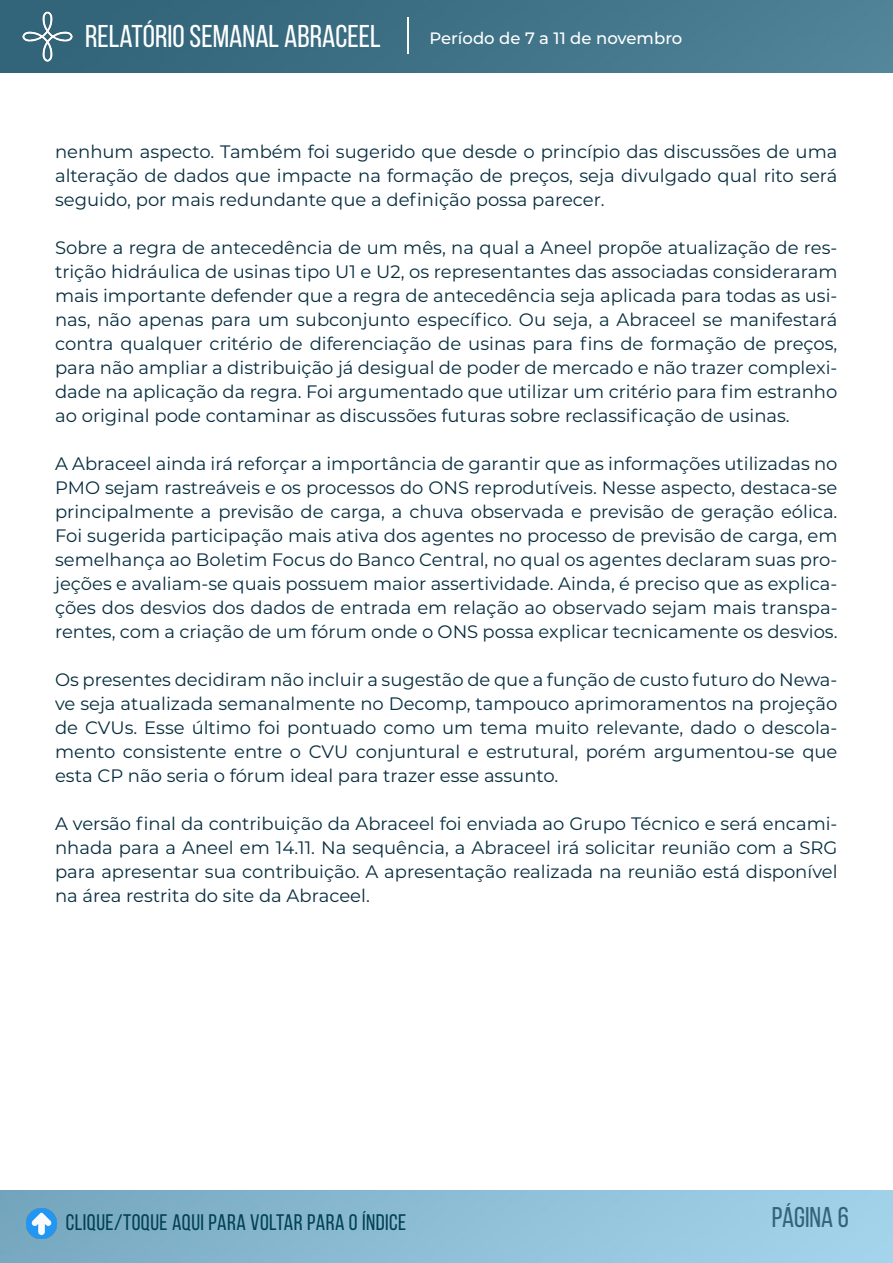
<style>
.page{position:relative;width:893px;height:1263px;background:#fff}
.page>*{position:absolute;margin:0;border:0;box-sizing:border-box;transform-origin:0 0}
.t1{font:31.5px "Bebas Neue";color:#fff}
.t2{font:28.5px "Bebas Neue";color:#326479}
.t3{font:22.5px "Bebas Neue";letter-spacing:.02em;color:#014153}
.t4{font:18px/24px "Montserrat";color:#062d3f;text-align:justify}
.t5{font:500 16.5px "Montserrat";color:#fff}
</style>
<div class="page">
<img style="left:0;top:0;width:893px;height:72px">
<img style="left:0;top:1191px;width:892px;height:72px">
<img style="left:23px;top:11px;width:50px;height:50px">
<hr style="left:407px;top:17px;width:2px;height:37px;background:#fff">
<img style="left:27px;top:1209px;width:29px;height:29px">
<h1 class="t1" style="left:85px;top:19px;width:297px">RELATÓRIO SEMANAL ABRACEEL</h1>
<p class="t5" style="left:429px;top:26px;width:254px">Período de 7 a 11 de novembro</p>
<p class="t4" style="left:55px;top:139px;width:784px">nenhum aspecto. Também foi sugerido que desde o princípio das discussões de uma alteração de dados que impacte na formação de preços, seja divulgado qual rito será seguido, por mais redundante que a definição possa parecer.</p>
<p class="t4" style="left:55px;top:235px;width:784px">Sobre a regra de antecedência de um mês, na qual a Aneel propõe atualização de res&shy;trição hidráulica de usinas tipo U1 e U2, os representantes das associadas consideraram mais importante defender que a regra de antecedência seja aplicada para todas as usi&shy;nas, não apenas para um subconjunto específico. Ou seja, a Abraceel se manifestará contra qualquer critério de diferenciação de usinas para fins de formação de preços, para não ampliar a distribuição já desigual de poder de mercado e não trazer complexi&shy;dade na aplicação da regra. Foi argumentado que utilizar um critério para fim estranho ao original pode contaminar as discussões futuras sobre reclassificação de usinas.</p>
<p class="t4" style="left:55px;top:451px;width:784px">A Abraceel ainda irá reforçar a importância de garantir que as informações utilizadas no PMO sejam rastreáveis e os processos do ONS reprodutíveis. Nesse aspecto, destaca-se principalmente a previsão de carga, a chuva observada e previsão de geração eólica.<br>Foi sugerida participação mais ativa dos agentes no processo de previsão de carga, em semelhança ao Boletim Focus do Banco Central, no qual os agentes declaram suas pro&shy;jeções e avaliam-se quais possuem maior assertividade. Ainda, é preciso que as explica&shy;ções dos desvios dos dados de entrada em relação ao observado sejam mais transpa&shy;rentes, com a criação de um fórum onde o ONS possa explicar tecnicamente os desvios.</p>
<p class="t4" style="left:55px;top:667px;width:784px">Os presentes decidiram não incluir a sugestão de que a função de custo futuro do Newa&shy;ve seja atualizada semanalmente no Decomp, tampouco aprimoramentos na projeção de CVUs. Esse último foi pontuado como um tema muito relevante, dado o descola&shy;mento consistente entre o CVU conjuntural e estrutural, porém argumentou-se que esta CP não seria o fórum ideal para trazer esse assunto.</p>
<p class="t4" style="left:55px;top:811px;width:784px">A versão final da contribuição da Abraceel foi enviada ao Grupo Técnico e será encami&shy;nhada para a Aneel em 14.11. Na sequência, a Abraceel irá solicitar reunião com a SRG para apresentar sua contribuição. A apresentação realizada na reunião está disponível na área restrita do site da Abraceel.</p>
<p class="t3" style="left:66px;top:1210px;width:342px">CLIQUE/TOQUE AQUI PARA VOLTAR PARA O ÍNDICE</p>
<h2 class="t2" style="left:772px;top:1201px;width:78px">PÁGINA 6</h2>
</div>
